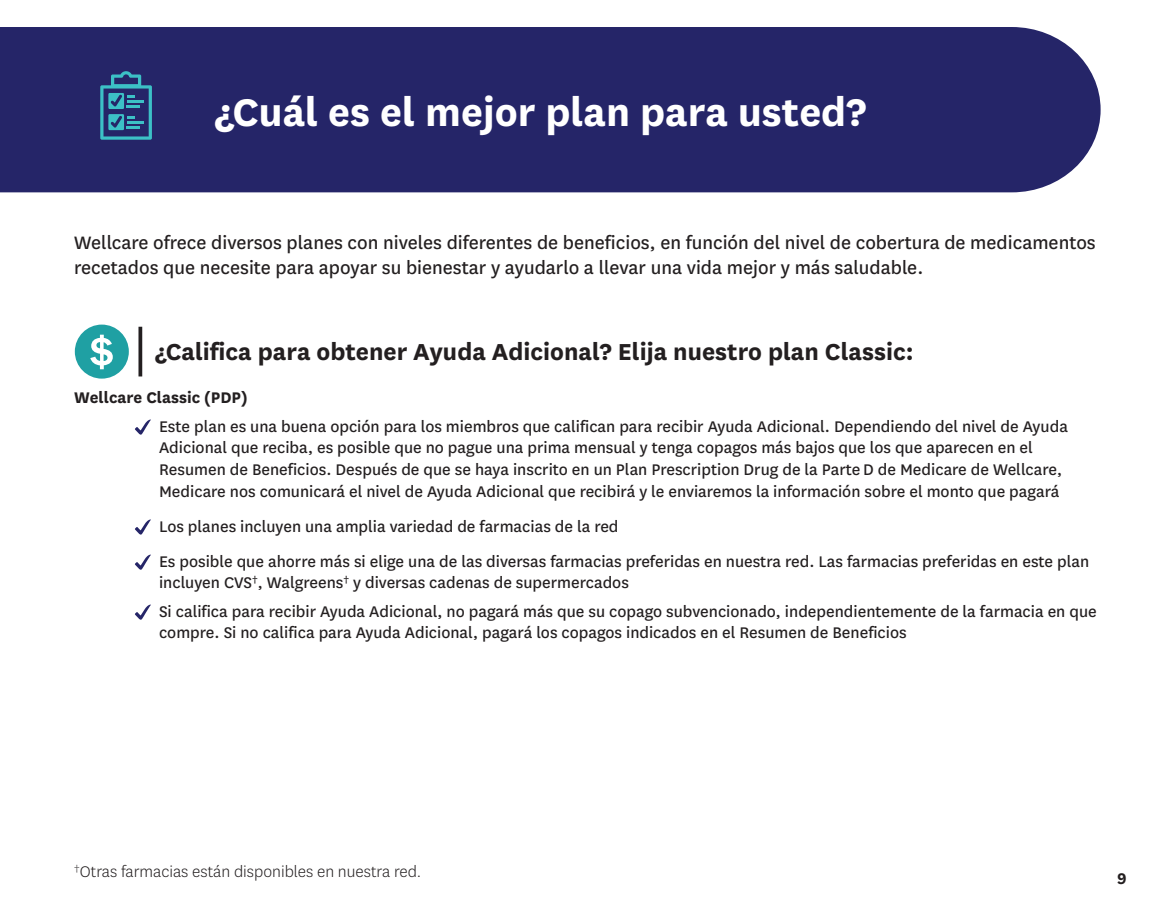
<style>
.page{position:relative;width:1175px;height:905px;background:#fff}
.page>*{position:absolute;margin:0;border:0;box-sizing:border-box;transform-origin:0 0}
.t1{font:700 45px "Centene Sans";color:#fff}
.t2{font:700 27px "Centene Sans";color:#231f20}
.t3{font:21px/25.2px "Centene Sans";color:#231f20}
.t4{font:18px/21.6px "Centene Sans";color:#231f20}
.t5{font:300 18px "Centene Sans";color:#231f20}
.t6{font:700 18px "Centene Sans";color:#231f20}
</style>
<div class="page">
<div style="left:0;top:27px;width:1100px;height:165px;background:#252568"></div>
<svg style="left:100px;top:71px;width:52px;height:69px;background:#2e638e"></svg>
<svg style="left:135px;top:419px;width:16px;height:16px"></svg>
<svg style="left:135px;top:519px;width:16px;height:16px"></svg>
<svg style="left:135px;top:554px;width:16px;height:16px"></svg>
<svg style="left:135px;top:604px;width:16px;height:16px"></svg>
<svg style="left:138px;top:327px;width:4px;height:49px"></svg>
<div style="left:75px;top:324px;width:54px;height:54px;background:#1fa0a3;border-radius:50%"></div>
<svg style="left:90px;top:335px;width:23px;height:34px"></svg>
<p class="t1" style="left:215px;top:80px;width:653px">¿Cuál es el mejor plan para usted?</p>
<p class="t3" style="left:74px;top:229px;width:1023px">Wellcare ofrece diversos planes con niveles diferentes de beneficios, en función del nivel de cobertura de medicamentos recetados que necesite para apoyar su bienestar y ayudarlo a llevar una vida mejor y más saludable.</p>
<p class="t2" style="left:155px;top:333px;width:760px">¿Califica para obtener Ayuda Adicional? Elija nuestro plan Classic:</p>
<p class="t6" style="left:74px;top:385px;width:175px">Wellcare Classic (PDP)</p>
<p class="t4" style="left:159px;top:414px;width:910px">Este plan es una buena opción para los miembros que califican para recibir Ayuda Adicional. Dependiendo del nivel de Ayuda Adicional que reciba, es posible que no pague una prima mensual y tenga copagos más bajos que los que aparecen en el Resumen de Beneficios. Después de que se haya inscrito en un Plan Prescription Drug de la Parte D de Medicare de Wellcare, Medicare nos comunicará el nivel de Ayuda Adicional que recibirá y le enviaremos la información sobre el monto que pagará</p>
<p class="t4" style="left:159px;top:514px;width:461px">Los planes incluyen una amplia variedad de farmacias de la red</p>
<p class="t4" style="left:159px;top:549px;width:931px">Es posible que ahorre más si elige una de las diversas farmacias preferidas en nuestra red. Las farmacias preferidas en este plan incluyen CVS<sup>†</sup>, Walgreens<sup>†</sup> y diversas cadenas de supermercados</p>
<p class="t4" style="left:159px;top:599px;width:939px">Si califica para recibir Ayuda Adicional, no pagará más que su copago subvencionado, independientemente de la farmacia en que compre. Si no califica para Ayuda Adicional, pagará los copagos indicados en el Resumen de Beneficios</p>
<p class="t5" style="left:74px;top:860px;width:349px"><sup>†</sup>Otras farmacias están disponibles en nuestra red.</p>
<p class="t6" style="left:1117px;top:866px;width:11px">9</p>
</div>
